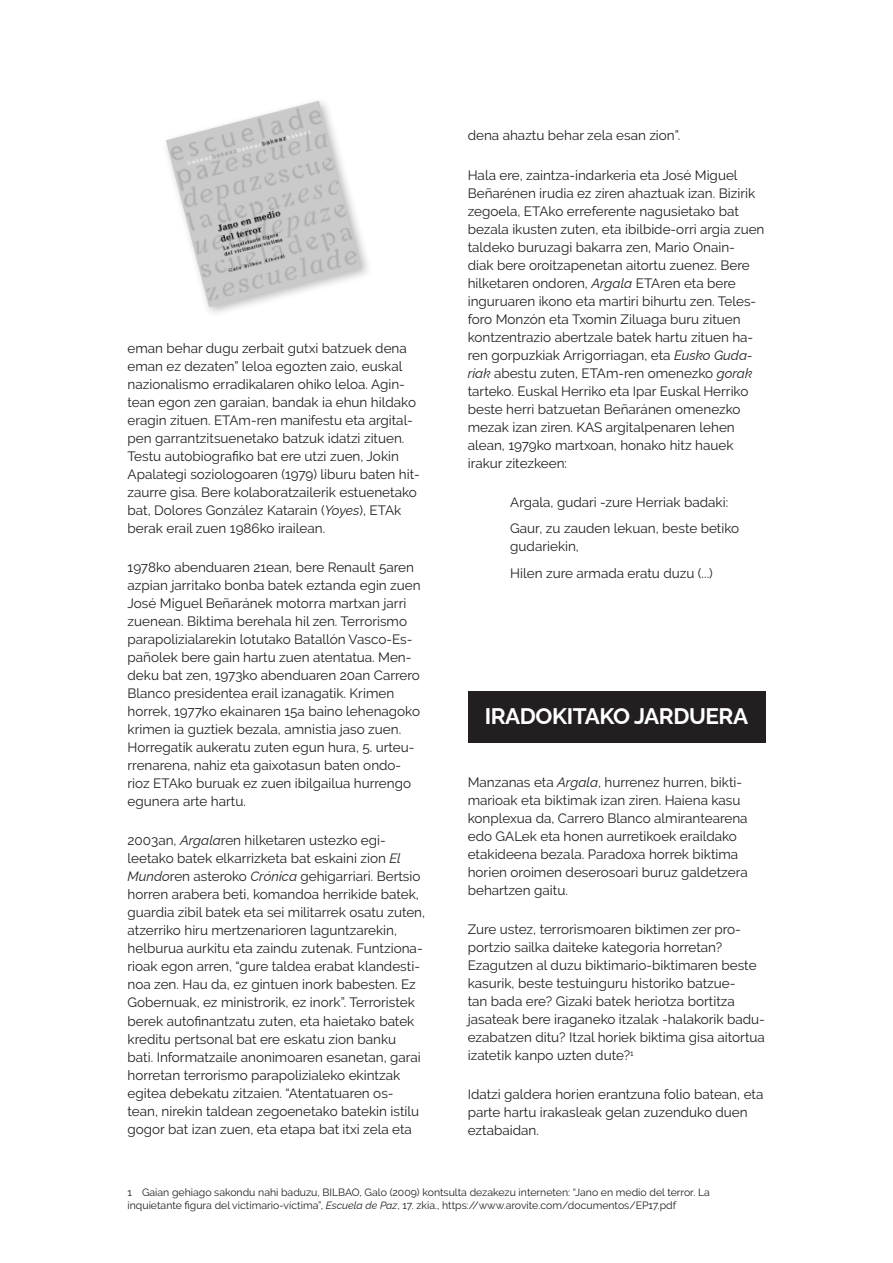
<style>
.page{position:relative;width:893px;height:1263px;background:#fff}
.page>*{position:absolute;margin:0;border:0;box-sizing:border-box;transform-origin:0 0}
.t1{font:100 22.5px "Raleway";letter-spacing:-.02em;color:#fff}
.t2{font:13.5px/18px "Raleway";color:#231f20}
.t3{font:10.5px/12.6px "Raleway";color:#231f20}
.s1{font-weight:100;font-style:italic}
</style>
<div class="page">
<div style="left:468px;top:691px;width:297px;height:51px;background:#231f20"></div>
<img style="left:166px;top:101px;width:196px;height:206px">
<p class="t2" style="left:128px;top:339px;width:294px">eman behar dugu zerbait gutxi batzuek dena eman ez dezaten” leloa egozten zaio, euskal nazionalismo erradikalaren ohiko leloa. Agin&shy;tean egon zen garaian, bandak ia ehun hildako eragin zituen. ETAm-ren manifestu eta argital&shy;pen garrantzitsuenetako batzuk idatzi zituen.<br>Testu autobiografiko bat ere utzi zuen, Jokin Apalategi soziologoaren (1979) liburu baten hit&shy;zaurre gisa. Bere kolaboratzailerik estuenetako bat, Dolores González Katarain (<span class="s1">Yoyes</span>), ETAk berak erail zuen 1986ko irailean.</p>
<p class="t2" style="left:128px;top:558px;width:295px">1978ko abenduaren 21ean, bere Renault 5aren azpian jarritako bonba batek eztanda egin zuen José Miguel Beñaránek motorra martxan jarri zuenean. Biktima berehala hil zen. Terrorismo parapolizialarekin lotutako Batallón Vasco-Es&shy;pañolek bere gain hartu zuen atentatua. Men&shy;deku bat zen, 1973ko abenduaren 20an Carrero Blanco presidentea erail izanagatik. Krimen horrek, 1977ko ekainaren 15a baino lehenagoko krimen ia guztiek bezala, amnistia jaso zuen.<br>Horregatik aukeratu zuten egun hura, 5. urteu&shy;rrenarena, nahiz eta gaixotasun baten ondo&shy;rioz ETAko buruak ez zuen ibilgailua hurrengo egunera arte hartu.</p>
<p class="t2" style="left:128px;top:832px;width:299px">2003an, <span class="s1">Argala</span>ren hilketaren ustezko egi&shy;leetako batek elkarrizketa bat eskaini zion <span class="s1">El Mundo</span>ren asteroko <span class="s1">Crónica</span> gehigarriari. Bertsio horren arabera beti, komandoa herrikide batek, guardia zibil batek eta sei militarrek osatu zuten, atzerriko hiru mertzenarioren laguntzarekin, helburua aurkitu eta zaindu zutenak. Funtziona&shy;rioak egon arren, “gure taldea erabat klandesti&shy;noa zen. Hau da, ez gintuen inork babesten. Ez Gobernuak, ez ministrorik, ez inork”. Terroristek berek autofinantzatu zuten, eta haietako batek kreditu pertsonal bat ere eskatu zion banku bati. Informatzaile anonimoaren esanetan, garai horretan terrorismo parapolizialeko ekintzak egitea debekatu zitzaien. “Atentatuaren os&shy;tean, nirekin taldean zegoenetako batekin istilu gogor bat izan zuen, eta etapa bat itxi zela eta</p>
<p class="t2" style="left:468px;top:126px;width:214px">dena ahaztu behar zela esan zion”.</p>
<p class="t2" style="left:468px;top:166px;width:298px">Hala ere, zaintza-indarkeria eta José Miguel Beñarénen irudia ez ziren ahaztuak izan. Bizirik zegoela, ETAko erreferente nagusietako bat bezala ikusten zuten, eta ibilbide-orri argia zuen taldeko buruzagi bakarra zen, Mario Onain-<br>diak bere oroitzapenetan aitortu zuenez. Bere hilketaren ondoren, <span class="s1">Argala</span> ETAren eta bere inguruaren ikono eta martiri bihurtu zen. Teles&shy;foro Monzón eta Txomin Ziluaga buru zituen kontzentrazio abertzale batek hartu zituen ha&shy;ren gorpuzkiak Arrigorriagan, eta <span class="s1">Eusko Guda&shy;riak</span> abestu zuten, ETAm-ren omenezko <span class="s1">gorak </span>tarteko. Euskal Herriko eta Ipar Euskal Herriko beste herri batzuetan Beñaránen omenezko mezak izan ziren. KAS argitalpenaren lehen alean, 1979ko martxoan, honako hitz hauek irakur zitezkeen:</p>
<p class="t2" style="left:510px;top:493px;width:219px">Argala, gudari -zure Herriak badaki:</p>
<p class="t2" style="left:510px;top:519px;width:230px">Gaur, zu zauden lekuan, beste betiko gudariekin,</p>
<p class="t2" style="left:510px;top:564px;width:204px">Hilen zure armada eratu duzu (...)</p>
<p class="t1" style="left:485px;top:698px;width:265px">IRADOKITAKO JARDUERA</p>
<p class="t2" style="left:468px;top:773px;width:281px">Manzanas eta <span class="s1">Argala</span>, hurrenez hurren, bikti&shy;marioak eta biktimak izan ziren. Haiena kasu konplexua da, Carrero Blanco almirantearena edo GALek eta honen aurretikoek eraildako etakideena bezala. Paradoxa horrek biktima horien oroimen deserosoari buruz galdetzera behartzen gaitu.</p>
<p class="t2" style="left:468px;top:920px;width:299px">Zure ustez, terrorismoaren biktimen zer pro&shy;portzio sailka daiteke kategoria horretan?<br>Ezagutzen al duzu biktimario-biktimaren beste kasurik, beste testuinguru historiko batzue-<br>tan bada ere? Gizaki batek heriotza bortitza jasateak bere iraganeko itzalak -halakorik badu&shy;ezabatzen ditu? Itzal horiek biktima gisa aitortua izatetik kanpo uzten dute?<sup>1</sup></p>
<p class="t2" style="left:468px;top:1085px;width:297px">Idatzi galdera horien erantzuna folio batean, eta parte hartu irakasleak gelan zuzenduko duen eztabaidan.</p>
<p class="t3" style="left:128px;top:1186px;width:584px">1 Gaian gehiago sakondu nahi baduzu, BILBAO, Galo (2009) kontsulta dezakezu interneten: “Jano en medio del terror. La inquietante figura del victimario-víctima”, <span class="s1">Escuela de Paz</span>, 17. zkia., https://www.arovite.com/documentos/EP17.pdf</p>
</div>
